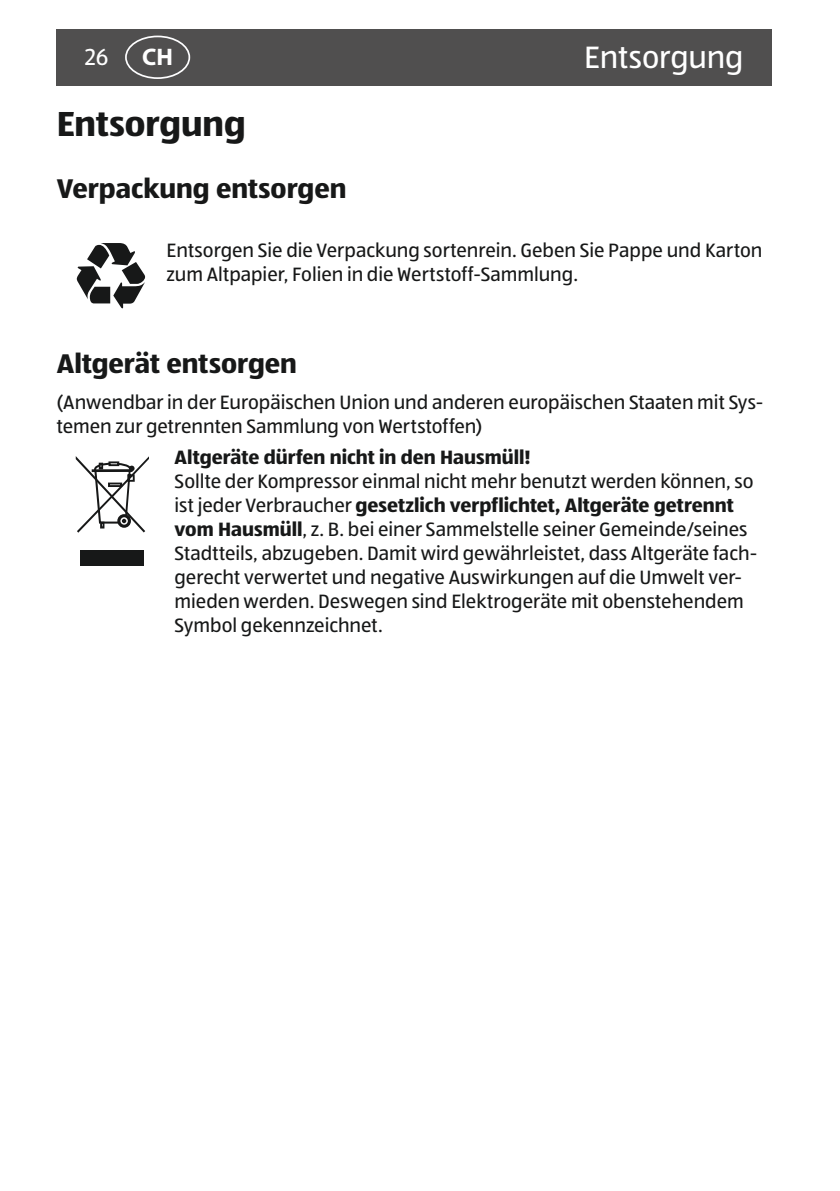
<style>
.page{position:relative;width:840px;height:1191px;background:#fff}
.page>*{position:absolute;margin:0;border:0;box-sizing:border-box;transform-origin:0 0}
.t1{font:700 36px "ALDISUEDOT";color:#171818}
.t2{font:32px "ALDISUEDOT";letter-spacing:-.005em;color:#fff}
.t3{font:700 28px "ALDISUEDOT";color:#171818}
.t4{font:24px "ALDISUEDOT";color:#fff}
.t5{font:700 24px "Myriad Pro";color:#fff}
.t6{font:20px/24px "ALDISUEDOT";letter-spacing:-.005em;color:#171818}
.t7{font:700 20px "ALDISUEDOT";color:#171818}
.s1{font-weight:700}
</style>
<div class="page">
<div style="left:57px;top:29px;width:714px;height:56px;background:#504f4f"></div>
<div style="left:125px;top:36px;width:65px;height:43px;border:2px solid #fefeff;border-radius:50%"></div>
<svg style="left:77px;top:243px;width:68px;height:65px"></svg>
<svg style="left:76px;top:456px;width:73px;height:77px"></svg>
<div style="left:80px;top:549px;width:64px;height:16px;background:#171818"></div>
<p class="t4" style="left:85px;top:41px;width:25px">26</p>
<p class="t5" style="left:142px;top:42px;width:32px">CH</p>
<h2 class="t2" style="left:584px;top:36px;width:161px">Entsorgung</h2>
<h1 class="t1" style="left:57px;top:99px;width:190px">Entsorgung</h1>
<h3 class="t3" style="left:57px;top:169px;width:291px">Verpackung entsorgen</h3>
<p class="t6" style="left:166px;top:238px;width:597px">Entsorgen Sie die Verpackung sortenrein. Geben Sie Pappe und Karton zum Altpapier, Folien in die Wertstoff-Sammlung.</p>
<h3 class="t3" style="left:57px;top:345px;width:241px">Altgerät entsorgen</h3>
<p class="t6" style="left:57px;top:389px;width:707px">(Anwendbar in der Europäischen Union und anderen europäischen Staaten mit Sys&shy;temen zur getrennten Sammlung von Wertstoffen)</p>
<p class="t7" style="left:174px;top:444px;width:357px">Altgeräte dürfen nicht in den Hausmüll!</p>
<p class="t6" style="left:174px;top:469px;width:584px">Sollte der Kompressor einmal nicht mehr benutzt werden können, so ist jeder Verbraucher <span class="s1">gesetzlich verpflichtet, Altgeräte getrennt vom Hausmüll</span>, z. B. bei einer Sammelstelle seiner Gemeinde/seines Stadtteils, abzugeben. Damit wird gewährleistet, dass Altgeräte fach&shy;gerecht verwertet und negative Auswirkungen auf die Umwelt ver&shy;mieden werden. Deswegen sind Elektrogeräte mit obenstehendem Symbol gekennzeichnet.</p>
</div>
